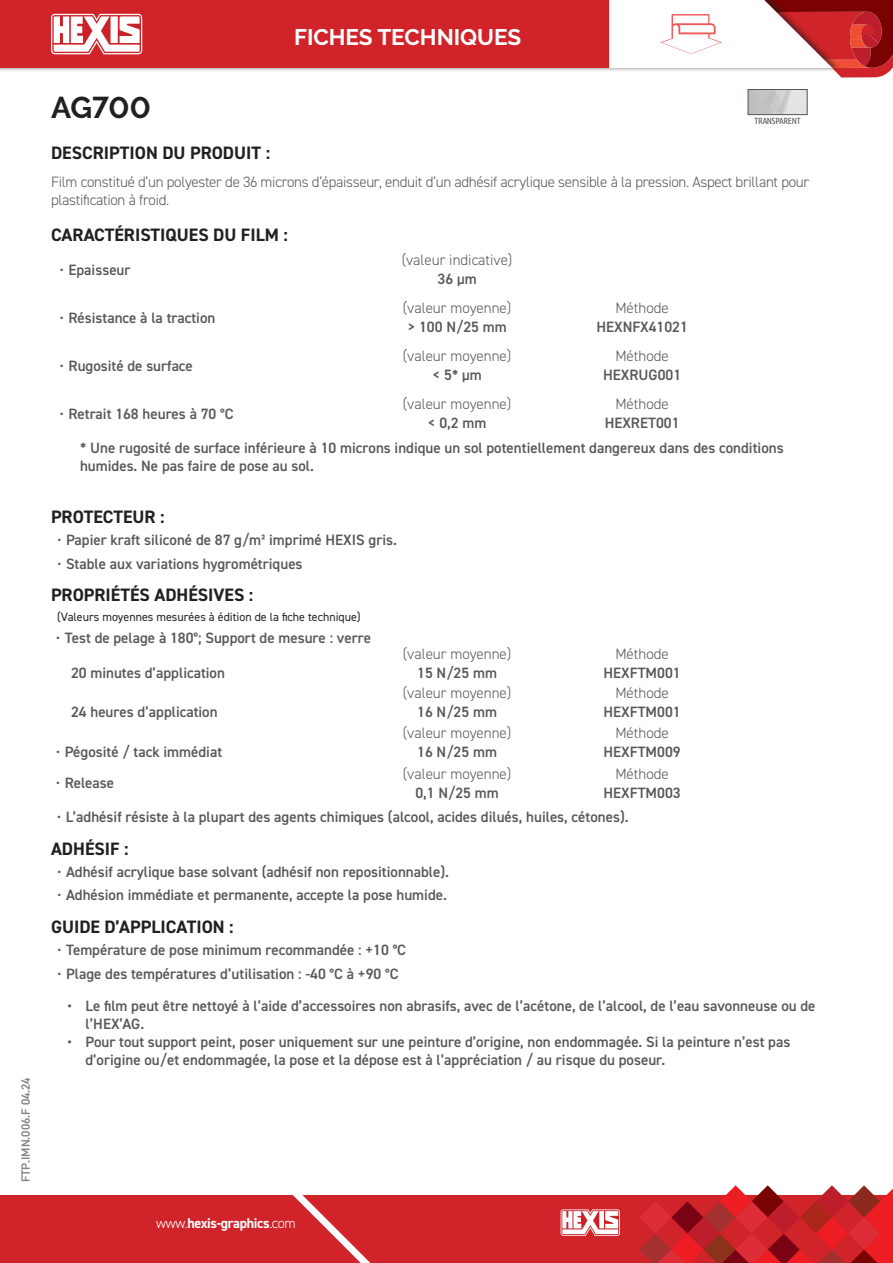
<style>
.page{position:relative;width:893px;height:1263px;background:#fff}
.page>*{position:absolute;margin:0;border:0;box-sizing:border-box;transform-origin:0 0}
.t1{font:700 30px "Raleway";letter-spacing:-.005em;color:#231f20}
.t2{font:700 22.5px "Raleway";color:#fff}
.t3{font:700 18px "DIN2014";color:#231f20}
.t4{font:600 15px/18px "DIN2014";color:#57585a}
.t5{font:300 15px/18px "DIN2014";letter-spacing:-.005em;color:#57585a}
.t6{font:700 14.1px "DIN2014";letter-spacing:-.025em;color:#fff}
.t7{font:12px "DIN2014";color:#231f20}
.t8{font:600 12px "DIN2014";color:#808285}
.t9{font:9px "Ubuntu Condensed";letter-spacing:-.025em;color:#545557}
.s1{font-weight:400}
.s2{font-weight:300}
</style>
<div class="page">
<div style="left:0;top:0;width:841px;height:73px;background:#231f20;opacity:.6"></div>
<div style="left:0;top:0;width:609px;height:68px;background:#d1232a"></div>
<div style="left:0;top:1195px;width:893px;height:68px;background:#d1232a"></div>
<svg style="left:293px;top:1195px;width:78px;height:68px"></svg>
<svg style="left:51px;top:14px;width:95px;height:40px"></svg>
<svg style="left:561px;top:1209px;width:59px;height:27px"></svg>
<svg style="left:639px;top:1185px;width:254px;height:78px"></svg>
<svg style="left:609px;top:0;width:284px;height:78px"></svg>
<img style="left:750px;top:91px;width:55px;height:22px">
<div style="left:748px;top:89px;width:59px;height:26px;border:1px solid #57585a"></div>
<p class="t8" style="left:18px;top:1182px;width:106px;rotate:-90deg">FTP.IMN.006.F 04.24</p>
<h1 class="t1" style="left:51px;top:90px;width:101px">AG700</h1>
<h2 class="t2" style="left:294px;top:24px;width:229px">FICHES TECHNIQUES</h2>
<p class="t9" style="left:755px;top:115px;width:48px">TRANSPARENT</p>
<p class="t3" style="left:51px;top:140px;width:221px">DESCRIPTION DU PRODUIT :</p>
<p class="t5" style="left:51px;top:173px;width:760px">Film constitué d’un polyester de 36 microns d’épaisseur, enduit d’un adhésif acrylique sensible à la pression. Aspect brillant pour plastification à froid.</p>
<p class="t3" style="left:51px;top:222px;width:238px">CARACTÉRISTIQUES DU FILM :</p>
<p class="t4" style="left:60px;top:260px;width:73px"><span class="s1">•</span> Epaisseur</p>
<p class="t5" style="left:402px;top:251px;width:112px">(valeur indicative)</p>
<p class="t4" style="left:438px;top:270px;width:41px">36 µm</p>
<p class="t4" style="left:60px;top:308px;width:157px"><span class="s1">•</span> Résistance à la traction</p>
<p class="t4" style="left:60px;top:356px;width:135px"><span class="s1">•</span> Rugosité de surface</p>
<p class="t5" style="left:403px;top:299px;width:110px">(valeur moyenne)</p>
<p class="t4" style="left:408px;top:318px;width:101px">&gt; 100 N/25 mm</p>
<p class="t5" style="left:403px;top:347px;width:110px">(valeur moyenne)</p>
<p class="t4" style="left:433px;top:366px;width:51px">&lt; 5* µm</p>
<p class="t5" style="left:615px;top:299px;width:55px">Méthode</p>
<p class="t4" style="left:596px;top:318px;width:93px">HEXNFX41021</p>
<p class="t5" style="left:615px;top:347px;width:55px">Méthode</p>
<p class="t4" style="left:603px;top:366px;width:80px">HEXRUG001</p>
<p class="t5" style="left:403px;top:395px;width:110px">(valeur moyenne)</p>
<p class="t4" style="left:428px;top:414px;width:60px">&lt; 0,2 mm</p>
<p class="t5" style="left:615px;top:395px;width:55px">Méthode</p>
<p class="t4" style="left:80px;top:410px;width:705px;line-height:25.2px;text-indent:525px">HEXRET001<br>* Une rugosité de surface inférieure à 10 microns indique un sol potentiellement dangereux dans des conditions</p>
<p class="t4" style="left:80px;top:457px;width:236px">humides. Ne pas faire de pose au sol.</p>
<p class="t3" style="left:51px;top:505px;width:115px">PROTECTEUR :</p>
<p class="t4" style="left:57px;top:530px;width:341px"><span class="s1">•</span> Papier kraft siliconé de 87 g/m² imprimé HEXIS gris.</p>
<p class="t4" style="left:57px;top:554px;width:247px"><span class="s1">•</span> Stable aux variations hygrométriques</p>
<p class="t3" style="left:51px;top:583px;width:204px">PROPRIÉTÉS ADHÉSIVES :</p>
<p class="t7" style="left:57px;top:609px;width:305px">(Valeurs moyennes mesurées à édition de la fiche technique)</p>
<p class="t4" style="left:56px;top:628px;width:317px"><span class="s1">•</span> Test de pelage à 180°; Support de mesure : verre</p>
<p class="t4" style="left:71px;top:663px;width:155px">20 minutes d’application</p>
<p class="t4" style="left:60px;top:404px;width:176px"><span class="s1">•</span> Retrait 168 heures à 70 °C</p>
<p class="t5" style="left:403px;top:645px;width:110px">(valeur moyenne)</p>
<p class="t4" style="left:417px;top:663px;width:81px">15 N/25 mm</p>
<p class="t5" style="left:615px;top:645px;width:55px">Méthode</p>
<p class="t4" style="left:603px;top:663px;width:79px">HEXFTM001</p>
<p class="t4" style="left:71px;top:703px;width:148px">24 heures d’application</p>
<p class="t4" style="left:56px;top:742px;width:168px"><span class="s1">•</span> Pégosité / tack immédiat</p>
<p class="t5" style="left:403px;top:684px;width:110px">(valeur moyenne)</p>
<p class="t4" style="left:417px;top:703px;width:81px">16 N/25 mm</p>
<p class="t5" style="left:403px;top:723px;width:110px">(valeur moyenne)</p>
<p class="t4" style="left:417px;top:742px;width:81px">16 N/25 mm</p>
<p class="t5" style="left:615px;top:684px;width:55px">Méthode</p>
<p class="t4" style="left:603px;top:703px;width:79px">HEXFTM001</p>
<p class="t5" style="left:615px;top:723px;width:55px">Méthode</p>
<p class="t4" style="left:603px;top:742px;width:79px">HEXFTM009</p>
<p class="t5" style="left:403px;top:765px;width:110px">(valeur moyenne)</p>
<p class="t4" style="left:415px;top:783px;width:85px">0,1 N/25 mm</p>
<p class="t5" style="left:615px;top:765px;width:55px">Méthode</p>
<p class="t4" style="left:603px;top:783px;width:79px">HEXFTM003</p>
<p class="t4" style="left:57px;top:807px;width:573px"><span class="s1">•</span> L’adhésif résiste à la plupart des agents chimiques (alcool, acides dilués, huiles, cétones).</p>
<p class="t3" style="left:51px;top:836px;width:79px">ADHÉSIF :</p>
<p class="t4" style="left:57px;top:862px;width:393px"><span class="s1">•</span> Adhésif acrylique base solvant (adhésif non repositionnable).</p>
<p class="t4" style="left:57px;top:886px;width:391px"><span class="s1">•</span> Adhésion immédiate et permanente, accepte la pose humide.</p>
<p class="t3" style="left:51px;top:915px;width:184px">GUIDE D’APPLICATION :</p>
<p class="t4" style="left:57px;top:940px;width:351px"><span class="s1">•</span> Température de pose minimum recommandée : +10 °C</p>
<p class="t4" style="left:57px;top:964px;width:343px"><span class="s1">•</span> Plage des températures d’utilisation : -40 °C à +90 °C</p>
<p class="t4" style="left:86px;top:996px;width:731px;text-indent:-18px">• Le film peut être nettoyé à l’aide d’accessoires non abrasifs, avec de l’acétone, de l’alcool, de l’eau savonneuse ou de l’HEX’AG.</p>
<p class="t4" style="left:86px;top:1032px;width:706px;text-indent:-18px">• Pour tout support peint, poser uniquement sur une peinture d’origine, non endommagée. Si la peinture n’est pas d’origine ou/et endommagée, la pose et la dépose est à l’appréciation / au risque du poseur.</p>
<p class="t4" style="left:56px;top:774px;width:60px"><span class="s1">•</span> Release</p>
<p class="t6" style="left:156px;top:1214px;width:141px"><span class="s2">www.</span>hexis-graphics<span class="s2">.com</span></p>
</div>
